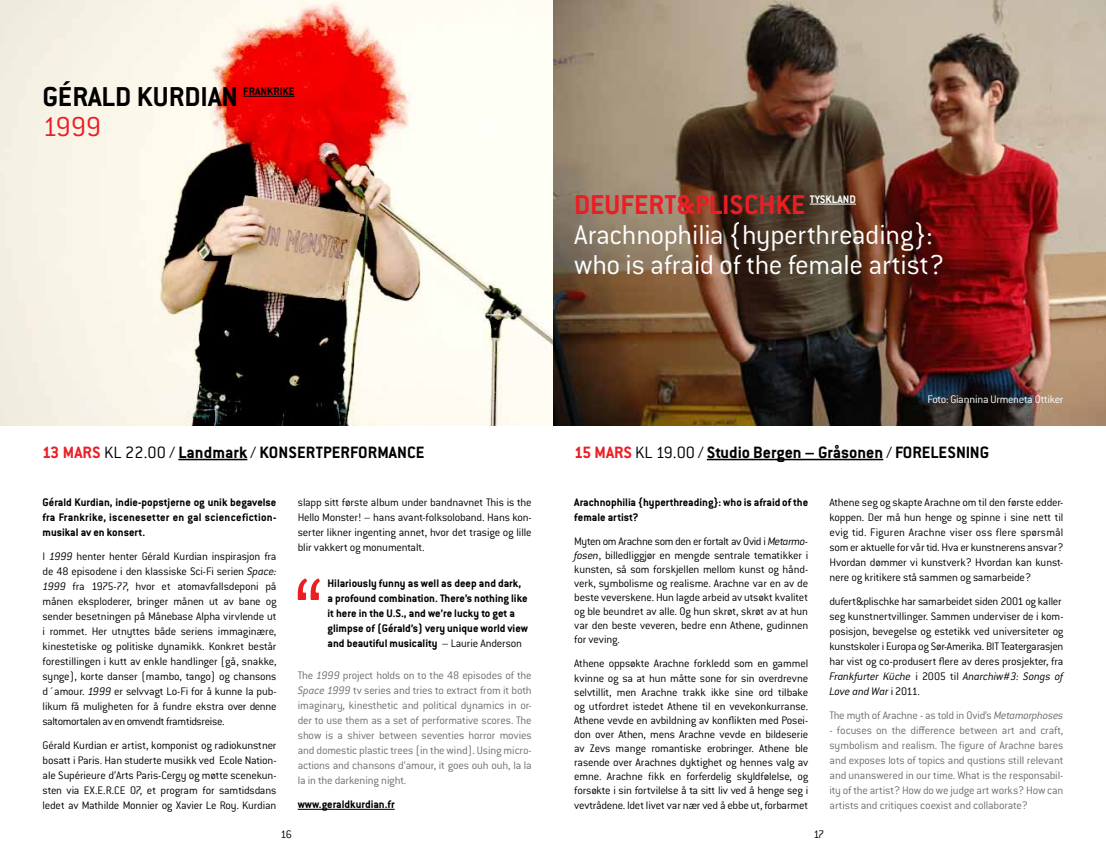
<style>
.page{position:relative;width:1106px;height:851px;background:#fff}
.page>*{position:absolute;margin:0;border:0;box-sizing:border-box;transform-origin:0 0}
.t1{font:300 30px/30px "Conduit ITC Pro";letter-spacing:-.015em;color:#fff}
.t2{font:700 30px "Conduit ITC Pro";color:#ed1d24}
.t3{font:700 30px "Conduit ITC Pro";color:#000}
.t4{font:300 30px "Conduit ITC Pro";color:#ed1d24}
.t5{font:700 18px "Conduit ITC Pro";color:#000}
.t6{font:700 18px "Conduit ITC Pro";color:#ed1d24}
.t7{font:300 12px/15px "Conduit ITC Pro";letter-spacing:-.015em;color:#000;text-align:justify}
.t8{font:300 12px/15px "Conduit ITC Pro";letter-spacing:-.015em;color:#6d6e71;text-align:justify}
.t9{font:700 12px/15px "Conduit ITC Pro";color:#000}
.t10{font:italic 300 12px/15px "Conduit ITC Std";letter-spacing:-.01em;color:#000}
.t11{font:300 12px "Conduit ITC Pro";letter-spacing:-.03em;color:#fff}
.t12{font:700 12px "Conduit ITC Pro";color:#fff}
.s1{font-weight:300}
.s2{font-family:"Conduit ITC Std";font-style:italic}
.s3{font-family:"Conduit ITC Pro";font-style:normal}
</style>
<div class="page">
<hr style="left:298px;top:808px;width:97px;height:1px;background:#000">
<img style="left:0;top:0;width:1106px;height:425px">
<hr style="left:243px;top:96px;width:51px;height:1px;background:#000">
<hr style="left:809px;top:203px;width:47px;height:1px;background:#fff">
<svg style="left:298px;top:578px;width:22px;height:22px"></svg>
<hr style="left:178px;top:458px;width:69px;height:2px;background:#000">
<hr style="left:707px;top:458px;width:176px;height:2px;background:#000">
<h1 class="t3" style="left:43px;top:79px;width:45px">Gérald</h1>
<h1 class="t3" style="left:137px;top:79px;width:31px">Kurdian</h1>
<p class="t9" style="left:243px;top:84px;width:53px">FRANKRIKE</p>
<h1 class="t4" style="left:43px;top:110px;width:61px">1999</h1>
<h1 class="t2" style="left:574px;top:187px;width:16px">deufert</h1>
<h1 class="t2" style="left:676px;top:187px;width:33px">&amp;plischke</h1>
<p class="t12" style="left:809px;top:192px;width:48px">TYSKLAND</p>
<h1 class="t1" style="left:574px;top:220px;width:371px">Arachnophilia {hyperthreading}: who is afraid of the female artist?</h1>
<p class="t11" style="left:927px;top:393px;width:137px">Foto: Giannina Urmeneta Ottiker</p>
<h2 class="t6" style="left:42px;top:441px;width:31px">13 mars</h2>
<h2 class="t5" style="left:104px;top:441px;width:322px"><span class="s1">KL 22.00 /</span> Landmark <span class="s1">/</span> KONSERTPERFORMANCE</h2>
<h2 class="t6" style="left:574px;top:441px;width:31px">15 mars</h2>
<h2 class="t5" style="left:635px;top:441px;width:355px"><span class="s1">KL 19.00 /</span> Studio Bergen – Gråsonen <span class="s1">/</span> FORELESNING</h2>
<p class="t9" style="left:43px;top:495px;width:235px;text-align:justify">Gérald Kurdian, indie-popstjerne og unik begavelse fra Frankrike, iscenesetter en gal sciencefiction&shy;musikal av en konsert.</p>
<p class="t7" style="left:43px;top:549px;width:235px">I <span class="s2">1999</span> henter henter Gérald Kurdian inspirasjon fra de 48 episodene i den klassiske Sci-Fi serien <span class="s2">Space:<br>1999</span> fra 1975-77, hvor et atomavfallsdeponi på månen eksploderer, bringer månen ut av bane og sender besetningen på Månebase Alpha virvlende ut i rommet. Her utnyttes både seriens immaginære, kinestetiske og politiske dynamikk. Konkret består forestillingen i kutt av enkle handlinger (gå, snakke, synge), korte danser (mambo, tango) og chansons d´amour. <span class="s2">1999</span> er selvvagt Lo-Fi for å kunne la pub&shy;likum få muligheten for å fundre ekstra over denne saltomortalen av en omvendt framtidsreise.</p>
<p class="t7" style="left:43px;top:738px;width:235px">Gérald Kurdian er artist, komponist og radiokunstner bosatt i Paris. Han studerte musikk ved Ecole Nation&shy;ale Supérieure d’Arts Paris-Cergy og møtte scenekun&shy;sten via EX.E.R.CE 07, et program for samtidsdans ledet av Mathilde Monnier og Xavier Le Roy. Kurdian</p>
<p class="t7" style="left:298px;top:495px;width:235px">slapp sitt første album under bandnavnet This is the Hello Monster! – hans avant-folksoloband. Hans kon&shy;serter likner ingenting annet, hvor det trasige og lille blir vakkert og monumentalt.</p>
<p class="t9" style="left:327px;top:575px;width:202px">Hilariously funny as well as deep and dark, a profound combination. There’s nothing like it here in the U.S., and we’re lucky to get a glimpse of (Gérald’s) very unique world view and beautiful musicality <span class="s1">– Laurie Anderson</span></p>
<p class="t8" style="left:298px;top:667px;width:235px">The <span class="s2">1999</span> project holds on to the 48 episodes of the <span class="s2">Space 1999</span> tv series and tries to extract from it both imaginary, kinesthetic and political dynamics in or&shy;der to use them as a set of performative scores. The show is a shiver between seventies horror movies and domestic plastic trees (in the wind). Using micro&shy;actions and chansons d’amour, it goes ouh ouh, la la la in the darkening night.</p>
<p class="t9" style="left:298px;top:796px;width:98px">www.geraldkurdian.fr</p>
<p class="t9" style="left:574px;top:495px;width:235px;line-height:14.2px">Arachnophilia {hyperthreading}: who is afraid of the female artist?</p>
<p class="t7" style="left:574px;top:533px;width:235px;line-height:14.1px">Myten om Arachne som den er fortalt av Ovid i <span class="s2">Metarmo&shy;fosen</span>, billedliggjør en mengde sentrale tematikker i kunsten, så som forskjellen mellom kunst og hånd&shy;verk, symbolisme og realisme. Arachne var en av de beste veverskene. Hun lagde arbeid av utsøkt kvalitet og ble beundret av alle. Og hun skrøt, skrøt av at hun var den beste veveren, bedre enn Athene, gudinnen for veving.</p>
<p class="t7" style="left:574px;top:656px;width:235px;line-height:14.2px">Athene oppsøkte Arachne forkledd som en gammel kvinne og sa at hun måtte sone for sin overdrevne selvtillit, men Arachne trakk ikke sine ord tilbake og utfordret istedet Athene til en vevekonkurranse.<br>Athene vevde en avbildning av konflikten med Posei&shy;don over Athen, mens Arachne vevde en bildeserie av Zevs mange romantiske erobringer. Athene ble rasende over Arachnes dyktighet og hennes valg av emne. Arachne fikk en forferdelig skyldfølelse, og forsøkte i sin fortvilelse å ta sitt liv ved å henge seg i vevtrådene. Idet livet var nær ved å ebbe ut, forbarmet</p>
<p class="t7" style="left:829px;top:495px;width:235px">Athene seg og skapte Arachne om til den første edder&shy;koppen. Der må hun henge og spinne i sine nett til evig tid. Figuren Arachne viser oss flere spørsmål som er aktuelle for vår tid. Hva er kunstnerens ansvar?<br>Hvordan dømmer vi kunstverk? Hvordan kan kunst&shy;nere og kritikere stå sammen og samarbeide?</p>
<p class="t7" style="left:829px;top:594px;width:235px;text-align:left">dufert&amp;plischke har samarbeidet siden 2001 og kaller seg kunstnertvillinger. Sammen underviser de i kom&shy;posisjon, bevegelse og estetikk ved universiteter og kunstskoler i Europa og Sør-Amerika. BIT Teatergarasjen har vist og co-produsert flere av deres prosjekter, fra</p>
<p class="t10" style="left:829px;top:668px;width:235px">Frankfurter Küche <span class="s3">i 2005 til</span> Anarchiw#3: Songs of<br>Love and War <span class="s3">i 2011.</span></p>
<p class="t8" style="left:829px;top:708px;width:235px">The myth of Arachne - as told in Ovid’s <span class="s2">Metamorphoses</span></p>
<p class="t8" style="left:829px;top:723px;width:235px">- focuses on the difference between art and craft, symbolism and realism. The figure of Arachne bares and exposes lots of topics and qustions still relevant and unanswered in our time. What is the responsabil&shy;ity of the artist? How do we judge art works? How can artists and critiques coexist and collaborate?</p>
<p class="t7" style="left:280px;top:826px;width:13px">16</p>
<p class="t7" style="left:813px;top:826px;width:12px">17</p>
</div>
